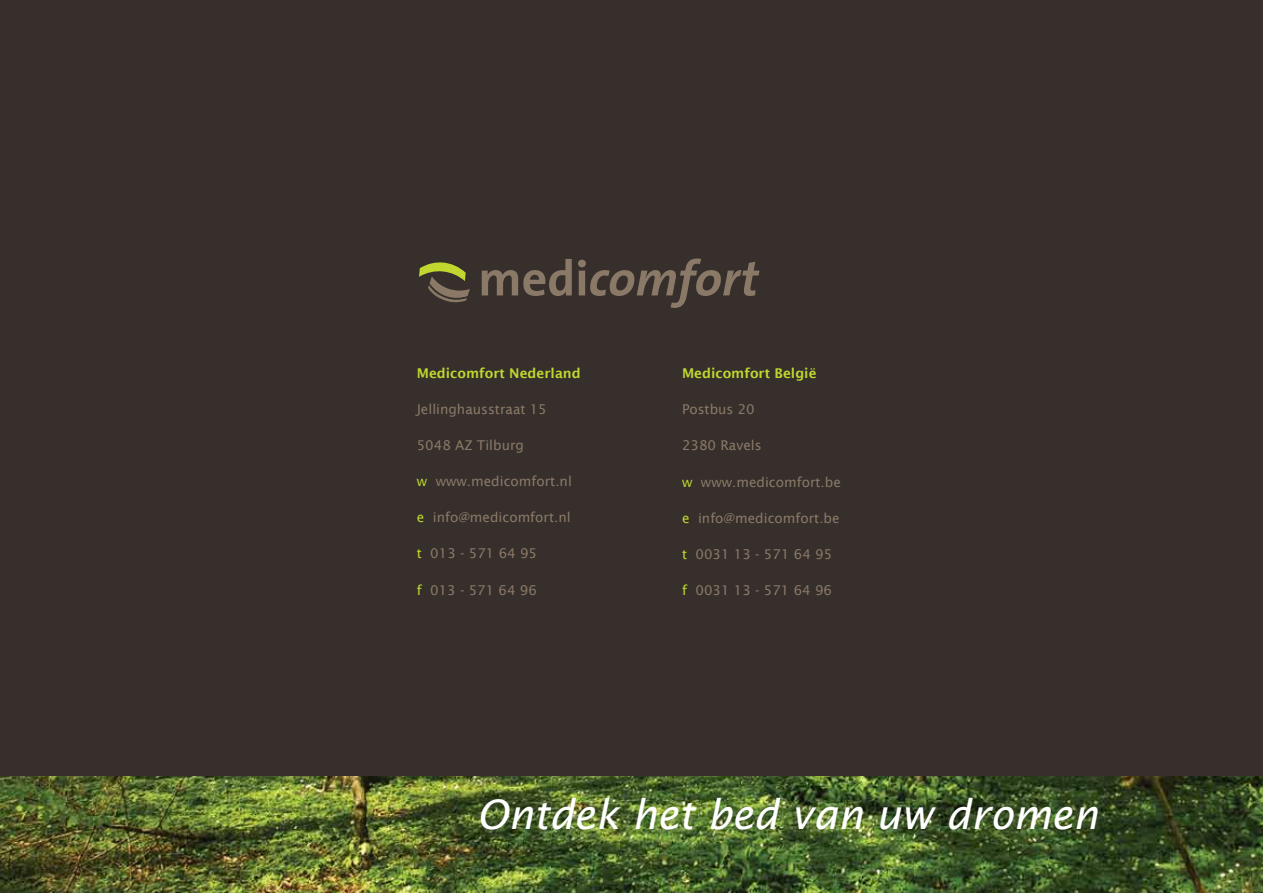
<style>
.page{position:relative;width:1263px;height:893px;background:#fff}
.page>*{position:absolute;margin:0;border:0;box-sizing:border-box;transform-origin:0 0}
.t1{font:italic 40.65px "Lucida Sans";color:#fff}
.t2{font:13.5px "Lucida Sans";color:#8a7967}
.t3{font:600 13.5px "Lucida Sans";color:#c1d72f}
.s1{color:#c1d72f}
</style>
<div class="page">
<div style="left:0;top:0;width:1263px;height:859px;background:#362f2c"></div>
<img style="left:0;top:776px;width:1263px;height:117px">
<svg style="left:482px;top:259px;width:90px;height:37px"></svg>
<svg style="left:578px;top:259px;width:181px;height:49px"></svg>
<svg style="left:419px;top:262px;width:51px;height:41px"></svg>
<p class="t3" style="left:417px;top:366px;width:165px">Medicomfort Nederland</p>
<p class="t2" style="left:417px;top:402px;width:132px">Jellinghausstraat 15</p>
<p class="t2" style="left:417px;top:438px;width:109px">5048 AZ Tilburg</p>
<p class="t2" style="left:417px;top:474px;width:157px"><span class="s1">w</span> www.medicomfort.nl</p>
<p class="t2" style="left:417px;top:510px;width:155px"><span class="s1">e</span> info@medicomfort.nl</p>
<p class="t2" style="left:417px;top:546px;width:122px"><span class="s1">t</span> 013 - 571 64 95</p>
<p class="t2" style="left:417px;top:582px;width:122px"><span class="s1">f</span> 013 - 571 64 96</p>
<p class="t3" style="left:682px;top:366px;width:136px">Medicomfort België</p>
<p class="t2" style="left:682px;top:402px;width:74px">Postbus 20</p>
<p class="t2" style="left:682px;top:438px;width:81px">2380 Ravels</p>
<p class="t2" style="left:682px;top:474px;width:160px"><span class="s1">w</span> www.medicomfort.be</p>
<p class="t2" style="left:682px;top:510px;width:159px"><span class="s1">e</span> info@medicomfort.be</p>
<p class="t2" style="left:682px;top:546px;width:152px"><span class="s1">t</span> 0031 13 - 571 64 95</p>
<p class="t2" style="left:682px;top:582px;width:152px"><span class="s1">f</span> 0031 13 - 571 64 96</p>
<h1 class="t1" style="left:477px;top:791px;width:623px">Ontdek het bed van uw dromen</h1>
</div>
